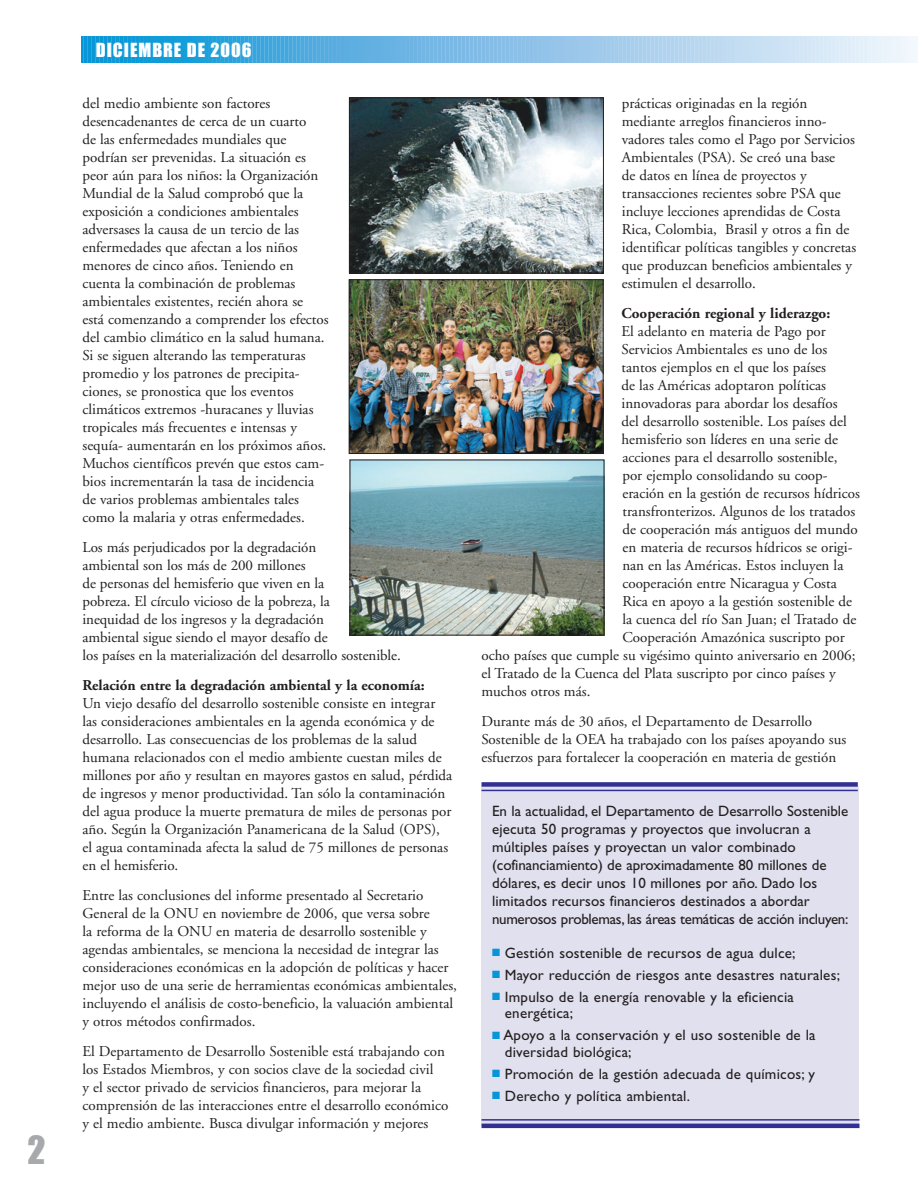
<style>
.page{position:relative;width:918px;height:1188px;background:#fff}
.page>*{position:absolute;margin:0;border:0;box-sizing:border-box;transform-origin:0 0}
.t1{font:36px "Impact";color:#a8a9ad}
.t2{font:18px "Impact";letter-spacing:.055em;color:#fff}
.t3{font:15px/18px "Adobe Garamond";color:#231f20}
.t4{font:15px/18px "Gill Sans";letter-spacing:.01em;color:#231f20}
.t5{font:700 15px "Adobe Garamond";color:#231f20}
.s1{color:#0696d7}
</style>
<div class="page">
<svg style="left:81px;top:36px;width:837px;height:27px;background:#81c2e7"></svg>
<div style="left:481px;top:786px;width:378px;height:340px;background:#e1e0ef"></div>
<div style="left:482px;top:782px;width:376px;height:5px;background:#323092"></div>
<hr style="left:482px;top:790px;width:376px;height:1px;background:#323092">
<hr style="left:482px;top:1119px;width:378px;height:2px;background:#323092">
<hr style="left:482px;top:1124px;width:378px;height:4px;background:#323092">
<img style="left:352px;top:462px;width:250px;height:171px">
<div style="left:350px;top:460px;width:254px;height:175px;border:1px solid #231f20"></div>
<img style="left:351px;top:100px;width:251px;height:171px">
<div style="left:349px;top:98px;width:255px;height:175px;border:1px solid #231f20"></div>
<img style="left:351px;top:281px;width:251px;height:171px">
<div style="left:349px;top:279px;width:255px;height:175px;border:1px solid #231f20"></div>
<h1 class="t1" style="left:27px;top:1138px;width:20px">2</h1>
<p class="t2" style="left:96px;top:44px;width:157px">DICIEMBRE DE 2006</p>
<p class="t3" style="left:82px;top:96px;width:248px">del medio ambiente son factores desencadenantes de cerca de un cuarto<br>de las enfermedades mundiales que podrían ser prevenidas. La situación es peor aún para los niños: la Organización Mundial de la Salud comprobó que la exposición a condiciones ambientales adversases la causa de un tercio de las enfermedades que afectan a los niños menores de cinco años. Teniendo en cuenta la combinación de problemas ambientales existentes, recién ahora se<br>está comenzando a comprender los efectos del cambio climático en la salud humana.<br>Si se siguen alterando las temperaturas promedio y los patrones de precipita&shy;ciones, se pronostica que los eventos climáticos extremos -huracanes y lluvias tropicales más frecuentes e intensas y sequía- aumentarán en los próximos años.<br>Muchos científicos prevén que estos cam&shy;bios incrementarán la tasa de incidencia de varios problemas ambientales tales como la malaria y otras enfermedades.</p>
<p class="t3" style="left:82px;top:540px;width:320px">Los más perjudicados por la degradación<br>ambiental son los más de 200 millones<br>de personas del hemisferio que viven en la<br>pobreza. El círculo vicioso de la pobreza, la<br>inequidad de los ingresos y la degradación<br>ambiental sigue siendo el mayor desafío de<br>los países en la materialización del desarrollo sostenible.</p>
<p class="t5" style="left:82px;top:680px;width:344px">Relación entre la degradación ambiental y la economía:</p>
<p class="t3" style="left:82px;top:696px;width:371px">Un viejo desafío del desarrollo sostenible consiste en integrar las consideraciones ambientales en la agenda económica y de desarrollo. Las consecuencias de los problemas de la salud humana relacionados con el medio ambiente cuestan miles de millones por año y resultan en mayores gastos en salud, pérdida de ingresos y menor productividad. Tan sólo la contaminación del agua produce la muerte prematura de miles de personas por año. Según la Organización Panamericana de la Salud (OPS), el agua contaminada afecta la salud de 75 millones de personas en el hemisferio.</p>
<p class="t3" style="left:82px;top:888px;width:376px">Entre las conclusiones del informe presentado al Secretario General de la ONU en noviembre de 2006, que versa sobre<br>la reforma de la ONU en materia de desarrollo sostenible y agendas ambientales, se menciona la necesidad de integrar las consideraciones económicas en la adopción de políticas y hacer mejor uso de una serie de herramientas económicas ambientales, incluyendo el análisis de costo-beneficio, la valuación ambiental y otros métodos confirmados.</p>
<p class="t3" style="left:82px;top:1044px;width:367px">El Departamento de Desarrollo Sostenible está trabajando con los Estados Miembros, y con socios clave de la sociedad civil<br>y el sector privado de servicios financieros, para mejorar la comprensión de las interacciones entre el desarrollo económico y el medio ambiente. Busca divulgar información y mejores</p>
<p class="t3" style="left:622px;top:96px;width:236px">prácticas originadas en la región mediante arreglos financieros inno&shy;vadores tales como el Pago por Servicios Ambientales (PSA). Se creó una base<br>de datos en línea de proyectos y transacciones recientes sobre PSA que incluye lecciones aprendidas de Costa Rica, Colombia, Brasil y otros a fin de identificar políticas tangibles y concretas que produzcan beneficios ambientales y estimulen el desarrollo.</p>
<p class="t5" style="left:622px;top:308px;width:210px">Cooperación regional y liderazgo:</p>
<p class="t3" style="left:622px;top:324px;width:206px">El adelanto en materia de Pago por</p>
<p class="t3" style="left:622px;top:342px;width:207px">Servicios Ambientales es uno de los</p>
<p class="t3" style="left:622px;top:360px;width:206px">tantos ejemplos en el que los países</p>
<p class="t3" style="left:622px;top:378px;width:206px">de las Américas adoptaron políticas</p>
<p class="t3" style="left:622px;top:396px;width:218px">innovadoras para abordar los desafíos</p>
<p class="t3" style="left:622px;top:414px;width:227px">del desarrollo sostenible. Los países del</p>
<p class="t3" style="left:622px;top:432px;width:218px">hemisferio son líderes en una serie de</p>
<p class="t3" style="left:622px;top:450px;width:217px">acciones para el desarrollo sostenible,</p>
<p class="t3" style="left:622px;top:468px;width:207px">por ejemplo consolidando su coop-</p>
<p class="t3" style="left:622px;top:486px;width:239px">eración en la gestión de recursos hídricos</p>
<p class="t3" style="left:622px;top:504px;width:234px">transfronterizos. Algunos de los tratados</p>
<p class="t3" style="left:622px;top:522px;width:237px">de cooperación más antiguos del mundo</p>
<p class="t3" style="left:622px;top:540px;width:232px">en materia de recursos hídricos se origi-</p>
<p class="t3" style="left:622px;top:558px;width:223px">nan en las Américas. Estos incluyen la</p>
<p class="t3" style="left:622px;top:576px;width:216px">cooperación entre Nicaragua y Costa</p>
<p class="t3" style="left:622px;top:594px;width:231px">Rica en apoyo a la gestión sostenible de</p>
<p class="t3" style="left:622px;top:612px;width:235px">la cuenca del río San Juan; el Tratado de</p>
<p class="t3" style="left:622px;top:630px;width:224px">Cooperación Amazónica suscripto por</p>
<p class="t3" style="left:482px;top:648px;width:376px">ocho países que cumple su vigésimo quinto aniversario en 2006;</p>
<p class="t3" style="left:482px;top:666px;width:356px">el Tratado de la Cuenca del Plata suscripto por cinco países y</p>
<p class="t3" style="left:482px;top:684px;width:110px">muchos otros más.</p>
<p class="t3" style="left:482px;top:714px;width:366px">Durante más de 30 años, el Departamento de Desarrollo<br>Sostenible de la OEA ha trabajado con los países apoyando sus esfuerzos para fortalecer la cooperación en materia de gestión</p>
<p class="t4" style="left:492px;top:804px;width:358px">En la actualidad, el Departamento de Desarrollo Sostenible ejecuta 50 programas y proyectos que involucran a múltiples países y proyectan un valor combinado (cofinanciamiento) de aproximadamente 80 millones de dólares, es decir unos 10 millones por año. Dado los limitados recursos financieros destinados a abordar numerosos problemas, las áreas temáticas de acción incluyen:</p>
<p class="t4" style="left:492px;top:946px;width:305px"><span class="s1">■</span> Gestión sostenible de recursos de agua dulce;</p>
<p class="t4" style="left:492px;top:968px;width:349px"><span class="s1">■</span> Mayor reducción de riesgos ante desastres naturales;</p>
<p class="t4" style="left:505px;top:990px;width:291px;line-height:16.5px;text-indent:-13px"><span class="s1">■</span> Impulso de la energía renovable y la eficiencia energética;</p>
<p class="t4" style="left:505px;top:1029px;width:312px;line-height:16.5px;text-indent:-13px"><span class="s1">■</span> Apoyo a la conservación y el uso sostenible de la diversidad biológica;</p>
<p class="t4" style="left:492px;top:1066px;width:324px"><span class="s1">■</span> Promoción de la gestión adecuada de químicos; y</p>
<p class="t4" style="left:492px;top:1088px;width:199px"><span class="s1">■</span> Derecho y política ambiental.</p>
</div>
